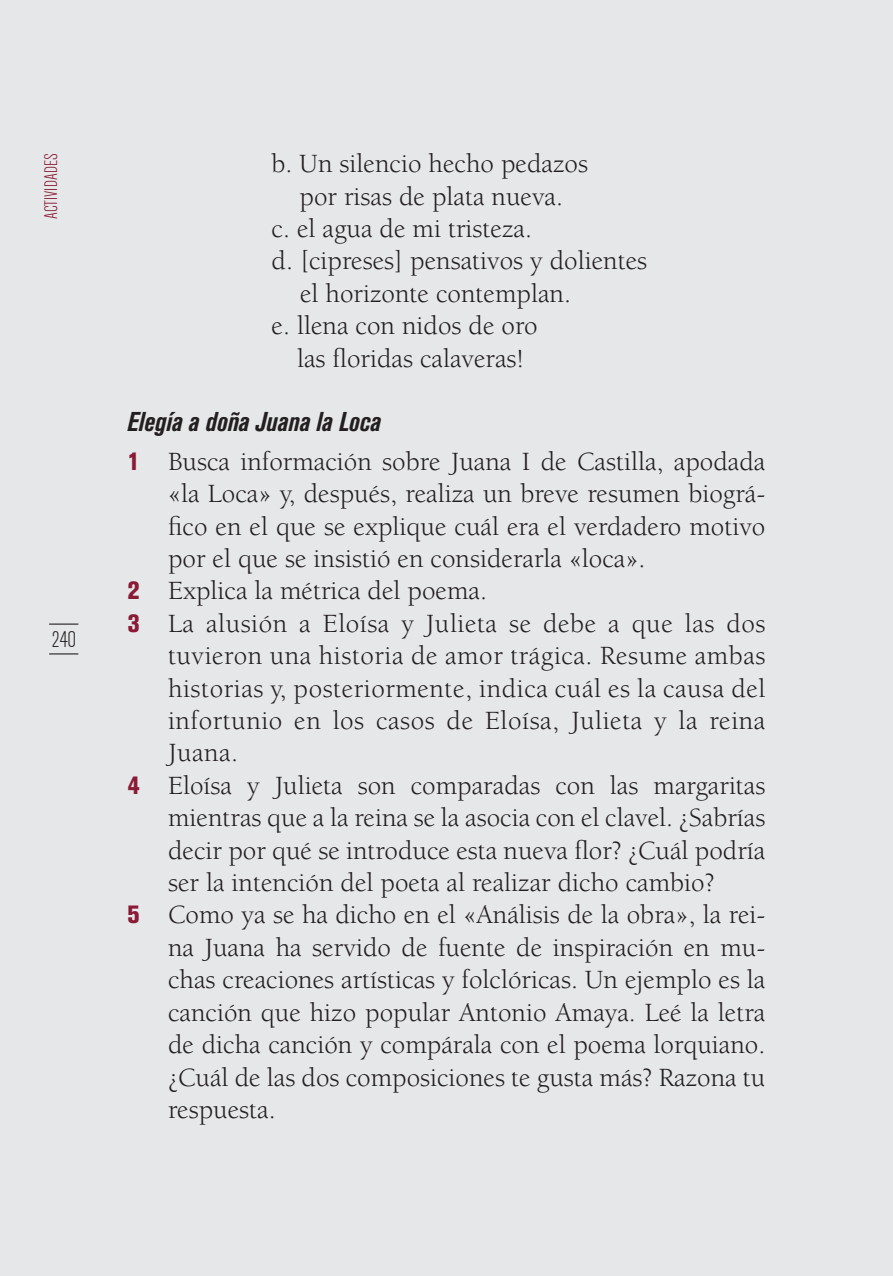
<style>
.page{position:relative;width:893px;height:1276px;background:#e6e7e9}
.page>*{position:absolute;margin:0;border:0;box-sizing:border-box;transform-origin:0 0}
.t1{font:27px "Berkeley Std";color:#231f20}
.t2{font:27px "Berkeley Std";letter-spacing:.02em;color:#231f20}
.t3{font:italic 700 condensed 27px "Akzidenz Grotesk BE";color:#231f20}
.t4{font:300 condensed 22.5px "Akzidenz Grotesk BE";color:#231f20}
.t5{font:300 condensed 18px "Akzidenz Grotesk BE";color:#8a1a35}
.s1{font-family:"Akzidenz Grotesk BE";font-weight:800;font-stretch:condensed;font-size:24.75px;color:#8a1a35}
</style>
<div class="page">
<svg style="left:49px;top:623px;width:29px;height:1px"></svg>
<svg style="left:49px;top:653px;width:29px;height:1px"></svg>
<p class="t5" style="left:41px;top:219px;width:67px;rotate:-90deg">ACTIVIDADES</p>
<p class="t1" style="left:272px;top:149px;width:318px">b. Un silencio hecho pedazos</p>
<p class="t1" style="left:300px;top:182px;width:265px">por risas de plata nueva.</p>
<p class="t1" style="left:272px;top:214px;width:262px">c. el agua de mi tristeza.</p>
<p class="t1" style="left:272px;top:246px;width:377px">d. [cipreses] pensativos y dolientes</p>
<p class="t1" style="left:300px;top:279px;width:272px">el horizonte contemplan.</p>
<p class="t1" style="left:272px;top:311px;width:267px">e. llena con nidos de oro</p>
<p class="t1" style="left:297px;top:344px;width:228px">las floridas calaveras!</p>
<p class="t4" style="left:52px;top:627px;width:25px">240</p>
<p class="t3" style="left:128px;top:406px;width:255px">Elegía a doña Juana la Loca</p>
<p class="t1" style="left:128px;top:447px;width:639px"><span class="s1">1</span> Busca información sobre Juana I de Castilla, apodada</p>
<p class="t1" style="left:168px;top:479px;width:599px">«la Loca» y, después, realiza un breve resumen biográ-</p>
<p class="t1" style="left:168px;top:511px;width:599px">fico en el que se explique cuál era el verdadero motivo</p>
<p class="t1" style="left:168px;top:544px;width:479px">por el que se insistió en considerarla «loca».</p>
<p class="t1" style="left:128px;top:576px;width:361px"><span class="s1">2</span> Explica la métrica del poema.</p>
<p class="t2" style="left:128px;top:609px;width:639px"><span class="s1">3</span> La alusión a Eloísa y Julieta se debe a que las dos</p>
<p class="t2" style="left:168px;top:641px;width:599px">tuvieron una historia de amor trágica. Resume ambas</p>
<p class="t2" style="left:168px;top:673px;width:599px">historias y, posteriormente, indica cuál es la causa del</p>
<p class="t2" style="left:168px;top:706px;width:599px">infortunio en los casos de Eloísa, Julieta y la reina</p>
<p class="t1" style="left:168px;top:738px;width:72px">Juana.</p>
<p class="t1" style="left:128px;top:771px;width:639px"><span class="s1">4</span> Eloísa y Julieta son comparadas con las margaritas</p>
<p class="t1" style="left:168px;top:803px;width:599px">mientras que a la reina se la asocia con el clavel. ¿Sabrías</p>
<p class="t1" style="left:168px;top:835px;width:599px">decir por qué se introduce esta nueva flor? ¿Cuál podría</p>
<p class="t1" style="left:168px;top:868px;width:548px">ser la intención del poeta al realizar dicho cambio?</p>
<p class="t1" style="left:128px;top:900px;width:639px"><span class="s1">5</span> Como ya se ha dicho en el «Análisis de la obra», la rei-</p>
<p class="t1" style="left:168px;top:933px;width:599px">na Juana ha servido de fuente de inspiración en mu-</p>
<p class="t1" style="left:168px;top:965px;width:599px">chas creaciones artísticas y folclóricas. Un ejemplo es la</p>
<p class="t1" style="left:168px;top:997px;width:599px">canción que hizo popular Antonio Amaya. Leé la letra</p>
<p class="t1" style="left:168px;top:1030px;width:599px">de dicha canción y compárala con el poema lorquiano.</p>
<p class="t1" style="left:168px;top:1062px;width:599px">¿Cuál de las dos composiciones te gusta más? Razona tu</p>
<p class="t1" style="left:168px;top:1095px;width:109px">respuesta.</p>
</div>
